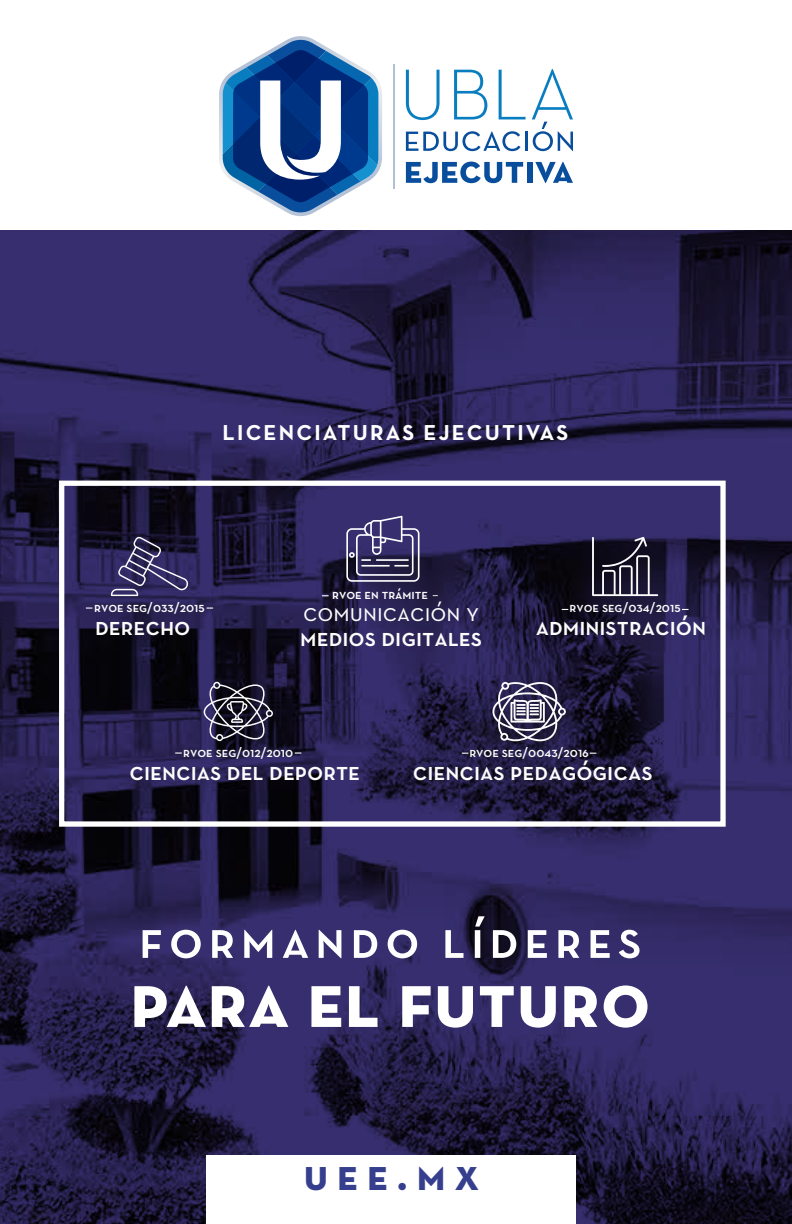
<style>
.page{position:relative;width:792px;height:1224px;background:#fff}
.page>*{position:absolute;margin:0;border:0;box-sizing:border-box;transform-origin:0 0}
.t1{font:78px "Neutra Text Bold SC";color:#fff}
.t2{font:54px "Neutra Text Demi SC";letter-spacing:.1em;color:#fff}
.t3{font:44px "Neutra Text Bold SC";color:#353f8e}
.t4{font:25.4px "Neutra Text Demi SC";color:#fdfcfd}
.t5{font:25.4px "Neutra Text Book SC";color:#fdfcfd}
.t6{font:700 22px "Neutra Text";letter-spacing:.1em;color:#fff}
.t7{font:13.8px "Neutra Text Demi SC";color:#fdfcfd}
.t8{font:13.8px "Neutra Text Demi SC";color:#fff}
</style>
<div class="page">
<img style="left:0;top:230px;width:792px;height:994px">
<div style="left:59px;top:481px;width:667px;height:346px;border:5px solid #fff"></div>
<div style="left:206px;top:1155px;width:370px;height:69px;background:#fff"></div>
<svg style="left:111px;top:537px;width:77px;height:59px;background:#413c66"></svg>
<svg style="left:204px;top:682px;width:69px;height:59px;background:#464357"></svg>
<svg style="left:492px;top:681px;width:74px;height:60px"></svg>
<svg style="left:592px;top:537px;width:66px;height:59px;background:#3f3c4e"></svg>
<svg style="left:346px;top:516px;width:74px;height:66px;background:#58527d"></svg>
<hr style="left:361px;top:565px;width:29px;height:2px;background:#fff">
<svg style="left:406px;top:70px;width:34px;height:50px"></svg>
<svg style="left:454px;top:70px;width:33px;height:49px"></svg>
<svg style="left:499px;top:70px;width:27px;height:49px"></svg>
<svg style="left:406px;top:131px;width:115px;height:20px"></svg>
<hr style="left:525px;top:132px;width:3px;height:19px;background:#084e9d">
<svg style="left:532px;top:69px;width:41px;height:82px"></svg>
<svg style="left:406px;top:162px;width:117px;height:21px"></svg>
<div style="left:527px;top:162px;width:5px;height:21px;background:#084e9d"></div>
<svg style="left:535px;top:162px;width:38px;height:21px"></svg>
<hr style="left:393px;top:64px;width:2px;height:124px;background:#b2c0d6">
<svg style="left:219px;top:36px;width:163px;height:180px"></svg>
<p class="t6" style="left:223px;top:418px;width:347px">LICENCIATURAS EJECUTIVAS</p>
<p class="t7" style="left:94px;top:599px;width:112px">rvoe seg/033/2015</p>
<p class="t4" style="left:95px;top:610px;width:97px">derecho</p>
<p class="t8" style="left:332px;top:586px;width:97px">rvoe en trámite</p>
<p class="t5" style="left:303px;top:597px;width:178px">comunicación y</p>
<p class="t4" style="left:300px;top:621px;width:183px">medios digitales</p>
<p class="t7" style="left:570px;top:599px;width:113px">rvoe seg/034/2015</p>
<p class="t4" style="left:536px;top:610px;width:172px">administración</p>
<p class="t7" style="left:183px;top:744px;width:112px">rvoe seg/012/2010</p>
<p class="t4" style="left:129px;top:755px;width:232px">ciencias del deporte</p>
<p class="t7" style="left:469px;top:744px;width:121px">rvoe seg/0043/2016</p>
<p class="t4" style="left:413px;top:755px;width:241px">ciencias pedagógicas</p>
<h2 class="t2" style="left:139px;top:906px;width:504px">formando líderes</h2>
<h1 class="t1" style="left:130px;top:952px;width:522px">para el futuro</h1>
<h3 class="t3" style="left:304px;top:1148px;width:177px">uee.mx</h3>
</div>
